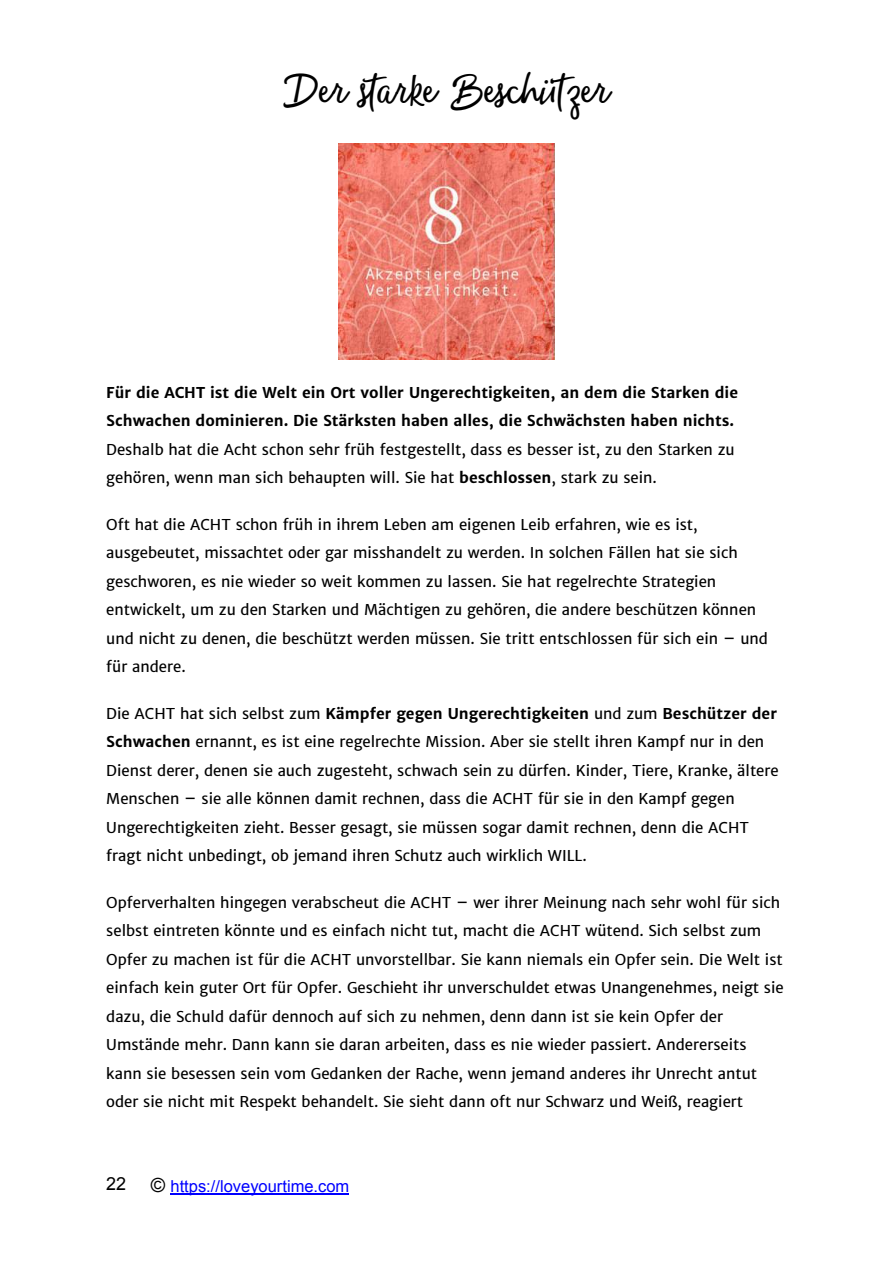
<style>
.page{position:relative;width:893px;height:1263px;background:#fff}
.page>*{position:absolute;margin:0;border:0;box-sizing:border-box;transform-origin:0 0}
.t1{font:45px "Money Penny Script";color:#000}
.t2{font:18px "Arial";color:#000}
.t3{font:16.5px "Arial";color:#00f}
.t4{font:15px/28.5px "Merriweather Sans";color:#000}
.t5{font:700 15px/28.5px "Merriweather Sans";color:#000}
.s1{font-weight:700}
.s2{font-size:19.5px;color:#000}
</style>
<div class="page">
<hr style="left:171px;top:1193px;width:178px;height:1px;background:#00f">
<img style="left:338px;top:143px;width:217px;height:217px">
<h1 class="t1" style="left:285px;top:61px;width:325px">Der starke Beschützer</h1>
<p class="t5" style="left:106px;top:378px;width:633px">Für die ACHT ist die Welt ein Ort voller Ungerechtigkeiten, an dem die Starken die<br>Schwachen dominieren. Die Stärksten haben alles, die Schwächsten haben nichts.</p>
<p class="t4" style="left:106px;top:435px;width:630px">Deshalb hat die Acht schon sehr früh festgestellt, dass es besser ist, zu den Starken zu gehören, wenn man sich behaupten will. Sie hat <span class="s1">beschlossen</span>, stark zu sein.</p>
<p class="t4" style="left:106px;top:510px;width:663px">Oft hat die ACHT schon früh in ihrem Leben am eigenen Leib erfahren, wie es ist, ausgebeutet, missachtet oder gar misshandelt zu werden. In solchen Fällen hat sie sich geschworen, es nie wieder so weit kommen zu lassen. Sie hat regelrechte Strategien entwickelt, um zu den Starken und Mächtigen zu gehören, die andere beschützen können und nicht zu denen, die beschützt werden müssen. Sie tritt entschlossen für sich ein – und für andere.</p>
<p class="t4" style="left:106px;top:699px;width:674px">Die ACHT hat sich selbst zum <span class="s1">Kämpfer gegen Ungerechtigkeiten</span> und zum <span class="s1">Beschützer der Schwachen</span> ernannt, es ist eine regelrechte Mission. Aber sie stellt ihren Kampf nur in den Dienst derer, denen sie auch zugesteht, schwach sein zu dürfen. Kinder, Tiere, Kranke, ältere Menschen – sie alle können damit rechnen, dass die ACHT für sie in den Kampf gegen Ungerechtigkeiten zieht. Besser gesagt, sie müssen sogar damit rechnen, denn die ACHT fragt nicht unbedingt, ob jemand ihren Schutz auch wirklich WILL.</p>
<p class="t4" style="left:106px;top:888px;width:679px">Opferverhalten hingegen verabscheut die ACHT – wer ihrer Meinung nach sehr wohl für sich selbst eintreten könnte und es einfach nicht tut, macht die ACHT wütend. Sich selbst zum Opfer zu machen ist für die ACHT unvorstellbar. Sie kann niemals ein Opfer sein. Die Welt ist einfach kein guter Ort für Opfer. Geschieht ihr unverschuldet etwas Unangenehmes, neigt sie dazu, die Schuld dafür dennoch auf sich zu nehmen, denn dann ist sie kein Opfer der Umstände mehr. Dann kann sie daran arbeiten, dass es nie wieder passiert. Andererseits kann sie besessen sein vom Gedanken der Rache, wenn jemand anderes ihr Unrecht antut oder sie nicht mit Respekt behandelt. Sie sieht dann oft nur Schwarz und Weiß, reagiert</p>
<p class="t2" style="left:106px;top:1177px;width:22px">22</p>
<p class="t3" style="left:151px;top:1179px;width:200px"><span class="s2">©</span> https://loveyourtime.com</p>
</div>
